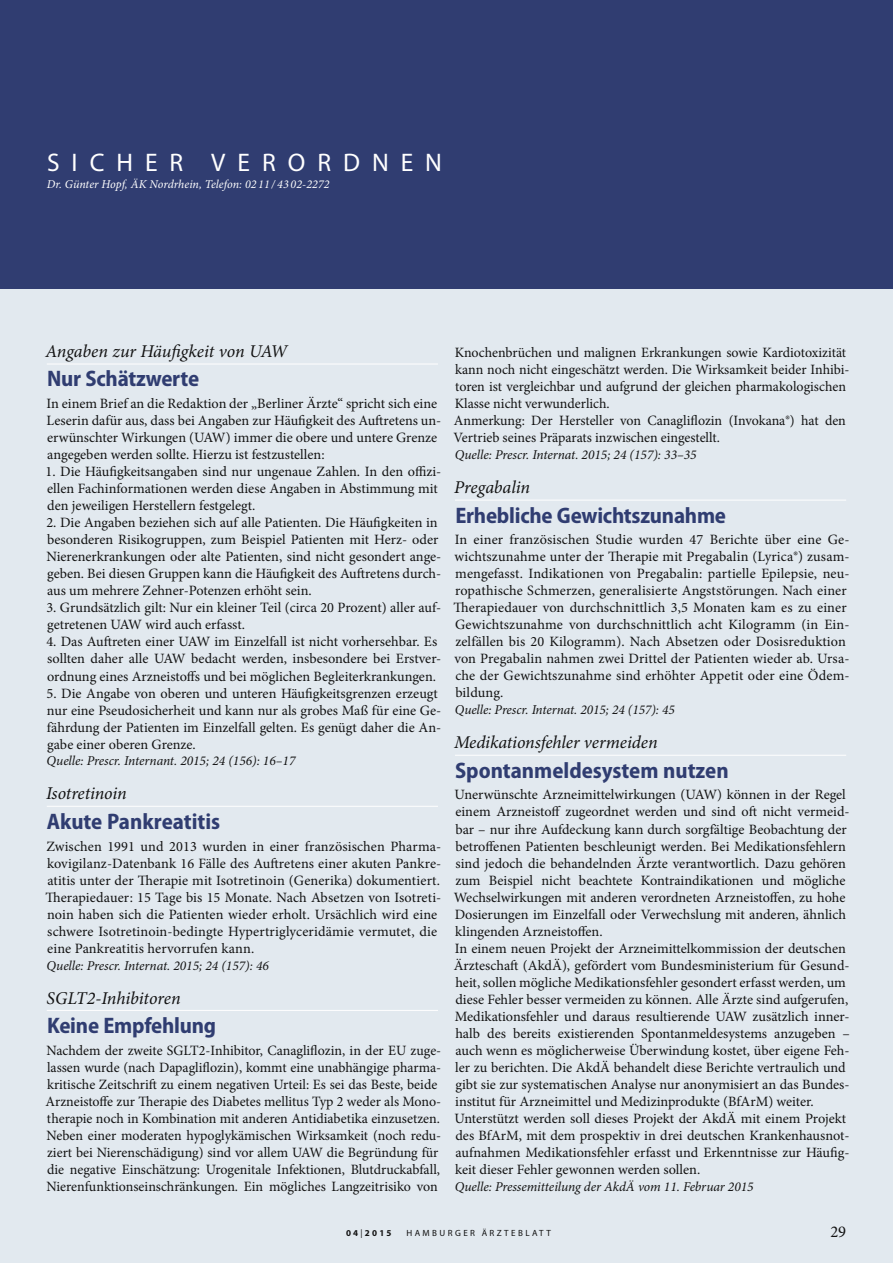
<style>
.page{position:relative;width:893px;height:1263px;background:#fff}
.page>*{position:absolute;margin:0;border:0;box-sizing:border-box;transform-origin:0 0}
.t1{font:25.5px "Myriad Pro Regular OV AFRDQA";letter-spacing:.47em;color:#fff}
.t2{font:22.5px "Myriad Pro Bold Semi Cn OV JIRDQA";letter-spacing:-.01em;color:#303d71}
.t3{font:italic 18px "Minion Pro";letter-spacing:-.005em;color:#121212}
.t4{font:16.5px "Minion Pro";color:#121212}
.t5{font:14.25px/17px "Minion Pro";color:#121212}
.t6{font:italic 13.5px "Minion Pro";letter-spacing:-.005em;color:#121212}
.t7{font:italic 12px "Minion Pro";color:#fff}
.t8{font:9px "Myriad Pro Regular OV IFRDQA";letter-spacing:.27em;color:#121212}
.t9{font:9px "Myriad Pro Bold OV JFRDQA";letter-spacing:.25em;color:#121212}
.s1{font-family:"Myriad Pro Regular OV IFRDQA"}
</style>
<div class="page">
<div style="left:0;top:289px;width:893px;height:974px;background:#e2e9ef"></div>
<hr style="left:47px;top:364px;width:391px;height:1px;background:#fff">
<hr style="left:47px;top:806px;width:391px;height:1px;background:#fff">
<hr style="left:47px;top:1010px;width:391px;height:1px;background:#fff">
<hr style="left:455px;top:500px;width:391px;height:1px;background:#fff">
<hr style="left:455px;top:755px;width:391px;height:1px;background:#fff">
<div style="left:0;top:0;width:893px;height:289px;background:#303d71"></div>
<h1 class="t1" style="left:47px;top:147px;width:397px">SICHER VERORDNEN</h1>
<p class="t7" style="left:47px;top:180px;width:284px">Dr. Günter Hopf, ÄK Nordrhein, Telefon: 02 11 / 43 02-2272</p>
<p class="t3" style="left:45px;top:346px;width:244px">Angaben zur Häufigkeit von UAW</p>
<h2 class="t2" style="left:47px;top:365px;width:154px">Nur Schätzwerte</h2>
<p class="t5" style="left:47px;top:395px;width:396px">In einem Brief an die Redaktion der „Berliner Ärzte“ spricht sich eine Leserin dafür aus, dass bei Angaben zur Häufigkeit des Auftretens un&shy;erwünschter Wirkungen (UAW) immer die obere und untere Grenze angegeben werden sollte. Hierzu ist festzustellen:</p>
<p class="t5" style="left:45px;top:463px;width:397px">1. Die Häufigkeitsangaben sind nur ungenaue Zahlen. In den offizi&shy;ellen Fachinformationen werden diese Angaben in Abstimmung mit den jeweiligen Herstellern festgelegt.</p>
<p class="t5" style="left:46px;top:514px;width:396px">2. Die Angaben beziehen sich auf alle Patienten. Die Häufigkeiten in besonderen Risikogruppen, zum Beispiel Patienten mit Herz- oder Nierenerkrankungen oder alte Patienten, sind nicht gesondert ange&shy;geben. Bei diesen Gruppen kann die Häufigkeit des Auftretens durch&shy;aus um mehrere Zehner-Potenzen erhöht sein.</p>
<p class="t5" style="left:46px;top:599px;width:396px">3. Grundsätzlich gilt: Nur ein kleiner Teil (circa 20 Prozent) aller auf&shy;getretenen UAW wird auch erfasst.</p>
<p class="t5" style="left:46px;top:633px;width:396px">4. Das Auftreten einer UAW im Einzelfall ist nicht vorhersehbar. Es sollten daher alle UAW bedacht werden, insbesondere bei Erstver&shy;ordnung eines Arzneistoffs und bei möglichen Begleiterkrankungen.</p>
<p class="t5" style="left:47px;top:684px;width:396px">5. Die Angabe von oberen und unteren Häufigkeitsgrenzen erzeugt nur eine Pseudosicherheit und kann nur als grobes Maß für eine Ge&shy;fährdung der Patienten im Einzelfall gelten. Es genügt daher die An&shy;gabe einer oberen Grenze.</p>
<p class="t6" style="left:47px;top:757px;width:250px">Quelle: Prescr. Internant. 2015; 24 (156): 16–17</p>
<p class="t3" style="left:46px;top:788px;width:82px">Isotretinoin</p>
<h2 class="t2" style="left:47px;top:808px;width:175px">Akute Pankreatitis</h2>
<p class="t5" style="left:45px;top:837px;width:397px">Zwischen 1991 und 2013 wurden in einer französischen Pharma&shy;kovigilanz-Datenbank 16 Fälle des Auftretens einer akuten Pankre&shy;atitis unter der Therapie mit Isotretinoin (Generika) dokumentiert.<br>Therapiedauer: 15 Tage bis 15 Monate. Nach Absetzen von Isotreti&shy;noin haben sich die Patienten wieder erholt. Ursächlich wird eine schwere Isotretinoin-bedingte Hypertriglyceridämie vermutet, die eine Pankreatitis hervorrufen kann.</p>
<p class="t6" style="left:47px;top:961px;width:224px">Quelle: Prescr. Internat. 2015; 24 (157): 46</p>
<p class="t3" style="left:47px;top:992px;width:135px">SGLT2-Inhibitoren</p>
<h2 class="t2" style="left:47px;top:1012px;width:171px">Keine Empfehlung</h2>
<p class="t5" style="left:46px;top:1041px;width:397px">Nachdem der zweite SGLT2-Inhibitor, Canagliflozin, in der EU zuge&shy;lassen wurde (nach Dapagliflozin), kommt eine unabhängige pharma&shy;kritische Zeitschrift zu einem negativen Urteil: Es sei das Beste, beide Arzneistoffe zur Therapie des Diabetes mellitus Typ 2 weder als Mono&shy;therapie noch in Kombination mit anderen Antidiabetika einzusetzen.<br>Neben einer moderaten hypoglykämischen Wirksamkeit (noch redu&shy;ziert bei Nierenschädigung) sind vor allem UAW die Begründung für die negative Einschätzung: Urogenitale Infektionen, Blutdruckabfall, Nierenfunktionseinschränkungen. Ein mögliches Langzeitrisiko von</p>
<p class="t5" style="left:453px;top:344px;width:398px">Knochenbrüchen und malignen Erkrankungen sowie Kardiotoxizität kann noch nicht eingeschätzt werden. Die Wirksamkeit beider Inhibi&shy;toren ist vergleichbar und aufgrund der gleichen pharmakologischen Klasse nicht verwunderlich.<br>Anmerkung: Der Hersteller von Canagliflozin (Invokana®) hat den Vertrieb seines Präparats inzwischen eingestellt.</p>
<p class="t6" style="left:455px;top:451px;width:243px">Quelle: Prescr. Internat. 2015; 24 (157): 33–35</p>
<p class="t3" style="left:454px;top:482px;width:77px">Pregabalin</p>
<h2 class="t2" style="left:455px;top:502px;width:272px">Erhebliche Gewichtszunahme</h2>
<p class="t5" style="left:454px;top:531px;width:397px">In einer französischen Studie wurden 47 Berichte über eine Ge&shy;wichtszunahme unter der Therapie mit Pregabalin (Lyrica®) zusam&shy;mengefasst. Indikationen von Pregabalin: partielle Epilepsie, neu&shy;ropathische Schmerzen, generalisierte Angststörungen. Nach einer Therapiedauer von durchschnittlich 3,5 Monaten kam es zu einer Gewichtszunahme von durchschnittlich acht Kilogramm (in Ein&shy;zelfällen bis 20 Kilogramm). Nach Absetzen oder Dosisreduktion von Pregabalin nahmen zwei Drittel der Patienten wieder ab. Ursa&shy;che der Gewichtszunahme sind erhöhter Appetit oder eine Ödem&shy;bildung.</p>
<p class="t6" style="left:455px;top:706px;width:222px">Quelle: Prescr. Internat. 2015; 24 (157): 45</p>
<p class="t3" style="left:454px;top:737px;width:205px">Medikationsfehler vermeiden</p>
<h2 class="t2" style="left:455px;top:757px;width:275px">Spontanmeldesystem nutzen</h2>
<p class="t5" style="left:454px;top:786px;width:398px">Unerwünschte Arzneimittelwirkungen (UAW) können in der Regel einem Arzneistoff zugeordnet werden und sind oft nicht vermeid&shy;bar – nur ihre Aufdeckung kann durch sorgfältige Beobachtung der betroffenen Patienten beschleunigt werden. Bei Medikationsfehlern sind jedoch die behandelnden Ärzte verantwortlich. Dazu gehören zum Beispiel nicht beachtete Kontraindikationen und mögliche Wechselwirkungen mit anderen verordneten Arzneistoffen, zu hohe Dosierungen im Einzelfall oder Verwechslung mit anderen, ähnlich klingenden Arzneistoffen.<br>In einem neuen Projekt der Arzneimittelkommission der deutschen Ärzteschaft (AkdÄ), gefördert vom Bundesministerium für Gesund&shy;heit, sollen mögliche Medikationsfehler gesondert erfasst werden, um diese Fehler besser vermeiden zu können. Alle Ärzte sind aufgerufen, Medikationsfehler und daraus resultierende UAW zusätzlich inner&shy;halb des bereits existierenden Spontanmeldesystems anzugeben – auch wenn es möglicherweise Überwindung kostet, über eigene Feh&shy;ler zu berichten. Die AkdÄ behandelt diese Berichte vertraulich und gibt sie zur systematischen Analyse nur anonymisiert an das Bundes&shy;institut für Arzneimittel und Medizinprodukte (BfArM) weiter.<br>Unterstützt werden soll dieses Projekt der AkdÄ mit einem Projekt des BfArM, mit dem prospektiv in drei deutschen Krankenhausnot&shy;aufnahmen Medikationsfehler erfasst und Erkenntnisse zur Häufig&shy;keit dieser Fehler gewonnen werden sollen.</p>
<p class="t6" style="left:455px;top:1182px;width:300px">Quelle: Pressemitteilung der AkdÄ vom 11. Februar 2015</p>
<p class="t9" style="left:346px;top:1227px;width:47px">04<span class="s1">|</span>2015</p>
<p class="t8" style="left:406px;top:1227px;width:146px">HAMBURGER ÄRZTEBLATT</p>
<p class="t4" style="left:830px;top:1221px;width:17px">29</p>
</div>
